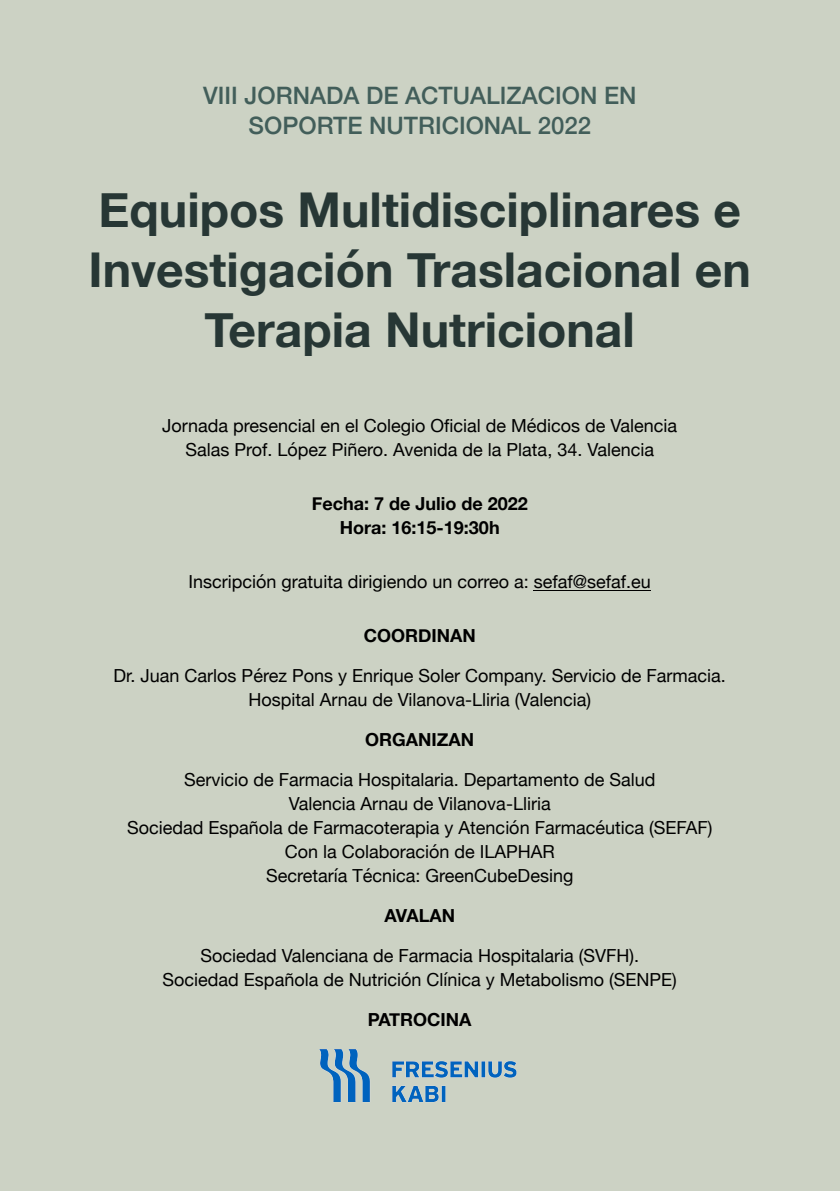
<style>
.page{position:relative;width:840px;height:1191px;background:#fff}
.page>*{position:absolute;margin:0;border:0;box-sizing:border-box;transform-origin:0 0}
.t1{font:700 48px/60px "Helvetica Neue";color:#273735;text-align:center}
.t2{font:500 24px/30.6px "Helvetica Neue";color:#425e5a;text-align:center}
.t3{font:18px/24px "Helvetica Neue";color:#000;text-align:center}
.t4{font:700 18px/24px "Helvetica Neue";color:#000;text-align:center}
</style>
<div class="page">
<div style="left:0;top:0;width:839px;height:1191px;background:#ccd2c4"></div>
<hr style="left:534px;top:590px;width:117px;height:1px;background:#000">
<img style="left:319px;top:1049px;width:198px;height:53px">
<h2 class="t2" style="left:203px;top:79px;width:435px">VIII JORNADA DE ACTUALIZACION EN<br>SOPORTE NUTRICIONAL 2022</h2>
<h1 class="t1" style="left:89px;top:179px;width:664px">Equipos Multidisciplinares e<br>Investigación Traslacional en<br>Terapia Nutricional</h1>
<p class="t3" style="left:162px;top:413px;width:516px">Jornada presencial en el Colegio Oficial de Médicos de Valencia<br>Salas Prof. López Piñero. Avenida de la Plata, 34. Valencia</p>
<p class="t4" style="left:312px;top:491px;width:218px">Fecha: 7 de Julio de 2022<br>Hora: 16:15-19:30h</p>
<p class="t3" style="left:188px;top:569px;width:464px">Inscripción gratuita dirigiendo un correo a: sefaf@sefaf.eu</p>
<p class="t4" style="left:364px;top:623px;width:113px">COORDINAN</p>
<p class="t3" style="left:113px;top:663px;width:614px">Dr. Juan Carlos Pérez Pons y Enrique Soler Company. Servicio de Farmacia.<br>Hospital Arnau de Vilanova-Lliria (Valencia)</p>
<p class="t4" style="left:365px;top:727px;width:110px">ORGANIZAN</p>
<p class="t3" style="left:127px;top:767px;width:587px">Servicio de Farmacia Hospitalaria. Departamento de Salud<br>Valencia Arnau de Vilanova-Lliria<br>Sociedad Española de Farmacoterapia y Atención Farmacéutica (SEFAF)<br>Con la Colaboración de ILAPHAR<br>Secretaría Técnica: GreenCubeDesing</p>
<p class="t4" style="left:384px;top:903px;width:72px">AVALAN</p>
<p class="t3" style="left:163px;top:943px;width:516px">Sociedad Valenciana de Farmacia Hospitalaria (SVFH).<br>Sociedad Española de Nutrición Clínica y Metabolismo (SENPE)</p>
<p class="t4" style="left:368px;top:1007px;width:105px">PATROCINA</p>
</div>
